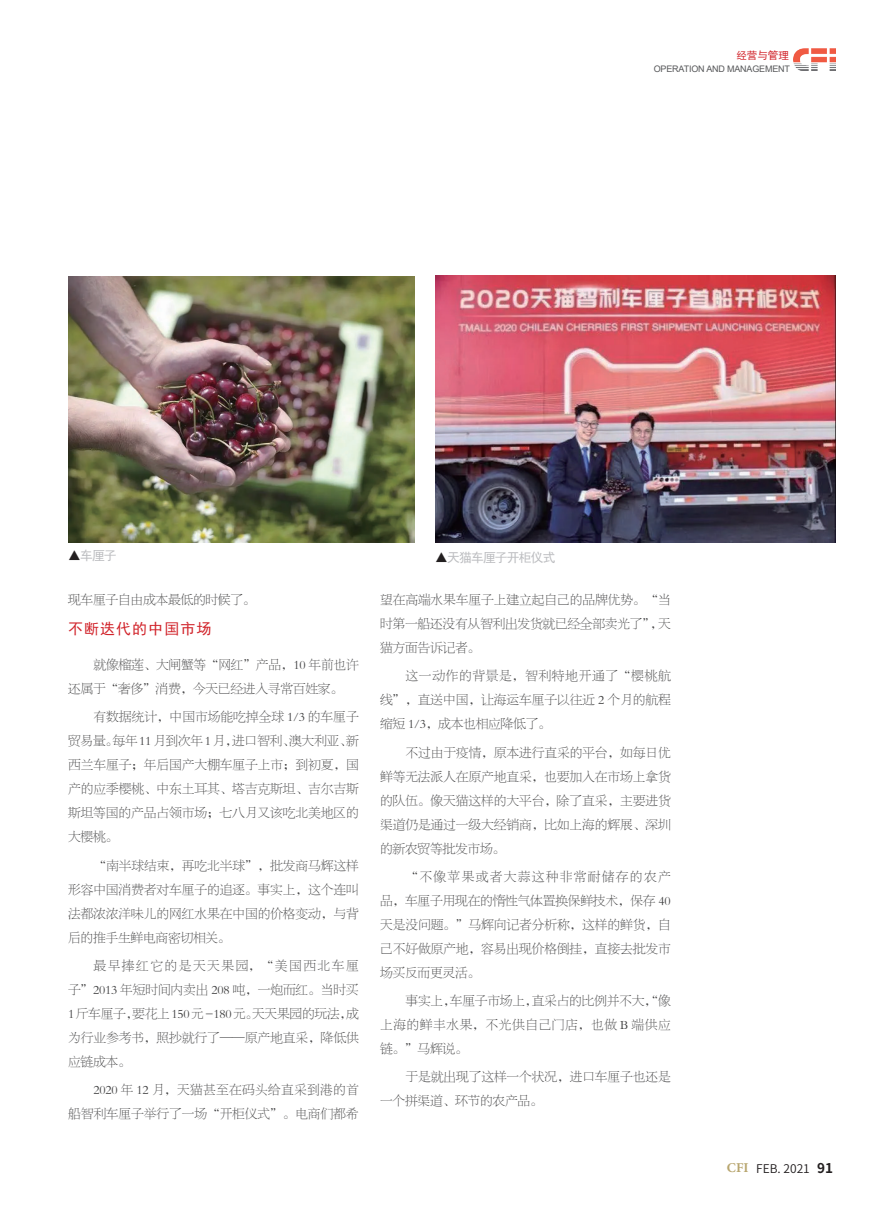
<style>
.page{position:relative;width:893px;height:1212px;background:#fff}
.page>*{position:absolute;margin:0;border:0;box-sizing:border-box;transform-origin:0 0}
.t1{font:15px "Sim Hei";letter-spacing:.07em;color:#d1232a}
.t2{font:12.75px/24px "FZBSK GBK1 0";letter-spacing:-.01em;color:#3e3e3f;text-align:justify}
.t3{font:12.75px "Sim Hei";letter-spacing:-.06em;color:#bcbdc0}
.t4{font:12px "Source Han Sans CN";color:#231f20}
.t5{font:10.5px "Sim Hei";color:#d1232a}
.t6{font:9px "Arial";letter-spacing:-.02em;color:#57585a}
.s1{color:#231f20}
.s2{font-family:"Minion Pro";font-weight:700;font-size:13.5px;color:#b8a66f}
.s3{font-weight:700;font-size:13.5px}
</style>
<div class="page">
<img style="left:794px;top:49px;width:42px;height:21px">
<img style="left:435px;top:276px;width:401px;height:267px">
<img style="left:68px;top:276px;width:347px;height:267px">
<p class="t5" style="left:736px;top:50px;width:54px">经营与管理</p>
<p class="t6" style="left:654px;top:62px;width:138px">OPERATION AND MANAGEMENT</p>
<p class="t3" style="left:68px;top:549px;width:50px"><span class="s1">▲</span>车厘子</p>
<p class="t3" style="left:435px;top:551px;width:122px"><span class="s1">▲</span>天猫车厘子开柜仪式</p>
<p class="t2" style="left:68px;top:588px;width:189px">现车厘子自由成本最低的时候了。</p>
<p class="t1" style="left:68px;top:621px;width:145px">不断迭代的中国市场</p>
<p class="t2" style="left:68px;top:653px;width:292px;text-indent:26px">就像榴莲、大闸蟹等“网红”产品，10 年前也许还属于“奢侈”消费，今天已经进入寻常百姓家。</p>
<p class="t2" style="left:68px;top:705px;width:292px;text-indent:26px">有数据统计，中国市场能吃掉全球 1/3 的车厘子贸易量。每年11月到次年1月，进口智利、澳大利亚、新西兰车厘子；年后国产大棚车厘子上市；到初夏，国产的应季樱桃、中东土耳其、塔吉克斯坦、吉尔吉斯斯坦等国的产品占领市场；七八月又该吃北美地区的大樱桃。</p>
<p class="t2" style="left:68px;top:853px;width:292px;text-indent:26px">“南半球结束，再吃北半球”，批发商马辉这样形容中国消费者对车厘子的追逐。事实上，这个连叫法都浓浓洋味儿的网红水果在中国的价格变动，与背后的推手生鲜电商密切相关。</p>
<p class="t2" style="left:68px;top:954px;width:292px;text-indent:26px">最早捧红它的是天天果园，“美国西北车厘子”2013 年短时间内卖出 208 吨，一炮而红。当时买1斤车厘子，要花上150元-180元。天天果园的玩法，成为行业参考书，照抄就行了——原产地直采，降低供应链成本。</p>
<p class="t2" style="left:68px;top:1078px;width:292px;text-align:right">2020 年 12 月，天猫甚至在码头给直采到港的首<br>船智利车厘子举行了一场“开柜仪式”。电商们都希</p>
<p class="t2" style="left:380px;top:588px;width:292px">望在高端水果车厘子上建立起自己的品牌优势。“当时第一船还没有从智利出发货就已经全部卖光了”，天猫方面告诉记者。</p>
<p class="t2" style="left:380px;top:664px;width:292px;text-indent:26px">这一动作的背景是，智利特地开通了“樱桃航线”，直送中国，让海运车厘子以往近 2 个月的航程缩短 1/3，成本也相应降低了。</p>
<p class="t2" style="left:380px;top:740px;width:292px;text-indent:26px">不过由于疫情，原本进行直采的平台，如每日优鲜等无法派人在原产地直采，也要加入在市场上拿货的队伍。像天猫这样的大平台，除了直采，主要进货渠道仍是通过一级大经销商，比如上海的辉展、深圳的新农贸等批发市场。</p>
<p class="t2" style="left:380px;top:865px;width:292px;text-indent:26px">“不像苹果或者大蒜这种非常耐储存的农产品，车厘子用现在的惰性气体置换保鲜技术，保存 40天是没问题。”马辉向记者分析称，这样的鲜货，自己不好做原产地，容易出现价格倒挂，直接去批发市场买反而更灵活。</p>
<p class="t2" style="left:380px;top:989px;width:292px;text-indent:26px">事实上，车厘子市场上，直采占的比例并不大，“像上海的鲜丰水果，不光供自己门店，也做 B 端供应链。”马辉说。</p>
<p class="t2" style="left:380px;top:1065px;width:292px;text-indent:26px">于是就出现了这样一个状况，进口车厘子也还是一个拼渠道、环节的农产品。</p>
<p class="t4" style="left:727px;top:1161px;width:108px"><span class="s2">CFI</span> FEB. 2021 <span class="s3">91</span></p>
</div>
